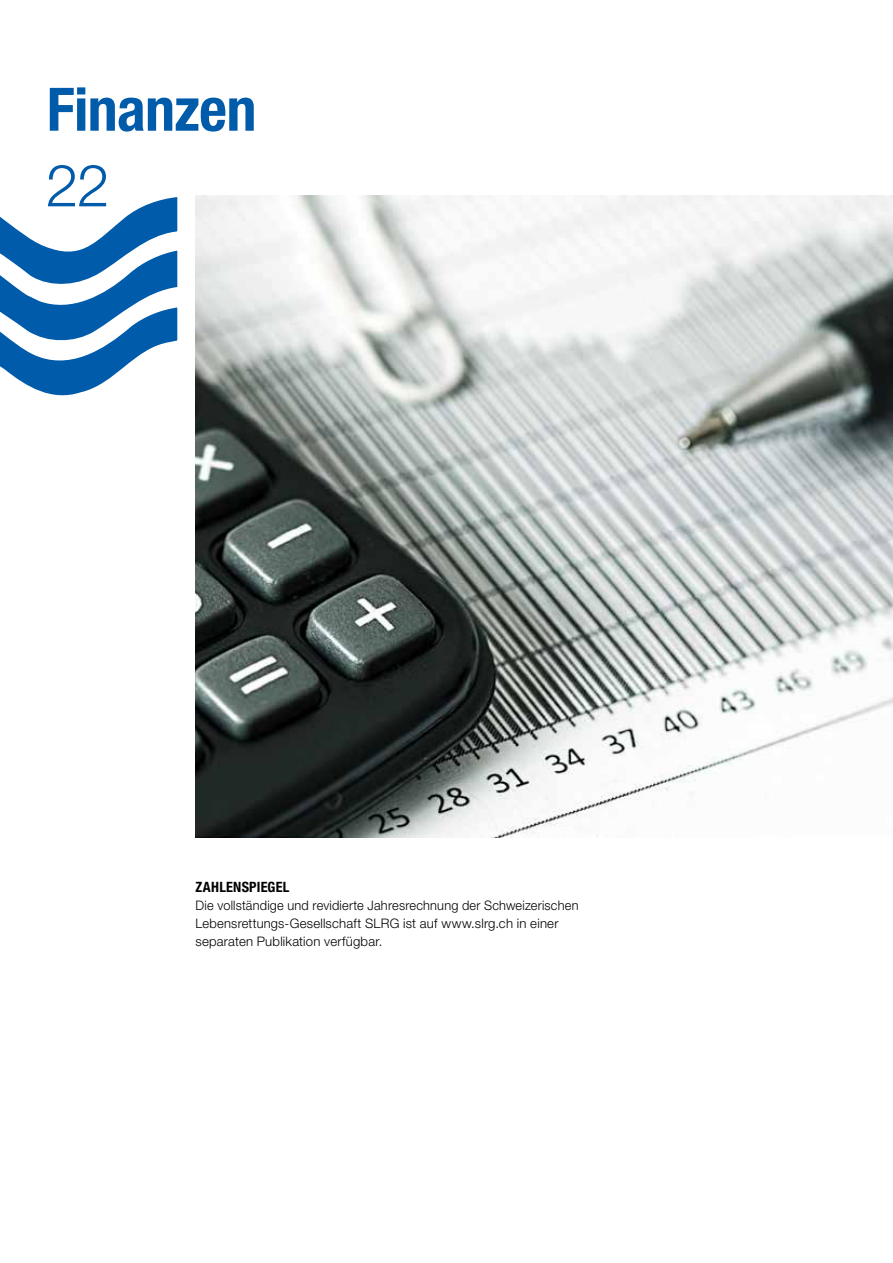
<style>
.page{position:relative;width:893px;height:1263px;background:#fff}
.page>*{position:absolute;margin:0;border:0;box-sizing:border-box;transform-origin:0 0}
.t1{font:700 condensed 60px "Helvetica Neue LT Std";letter-spacing:-.01em;color:#005baa}
.t2{font:300 58.5px "Helvetica Neue LT Std";color:#005baa}
.t3{font:700 condensed 14.25px "Helvetica Neue LT Std";letter-spacing:.015em;color:#000}
.t4{font:300 13.2px/18px "Helvetica Neue LT Std";letter-spacing:.015em;color:#000}
</style>
<div class="page">
<svg style="left:0;top:195px;width:196px;height:211px"></svg>
<img style="left:196px;top:195px;width:697px;height:642px">
<h1 class="t1" style="left:47px;top:73px;width:211px">Finanzen</h1>
<h2 class="t2" style="left:46px;top:150px;width:65px">22</h2>
<p class="t3" style="left:196px;top:878px;width:95px">ZAHLENSPIEGEL</p>
<p class="t4" style="left:196px;top:896px;width:384px">Die vollständige und revidierte Jahresrechnung der Schweizerischen<br>Lebensrettungs-Gesellschaft SLRG ist auf www.slrg.ch in einer separaten Publikation verfügbar.</p>
</div>
